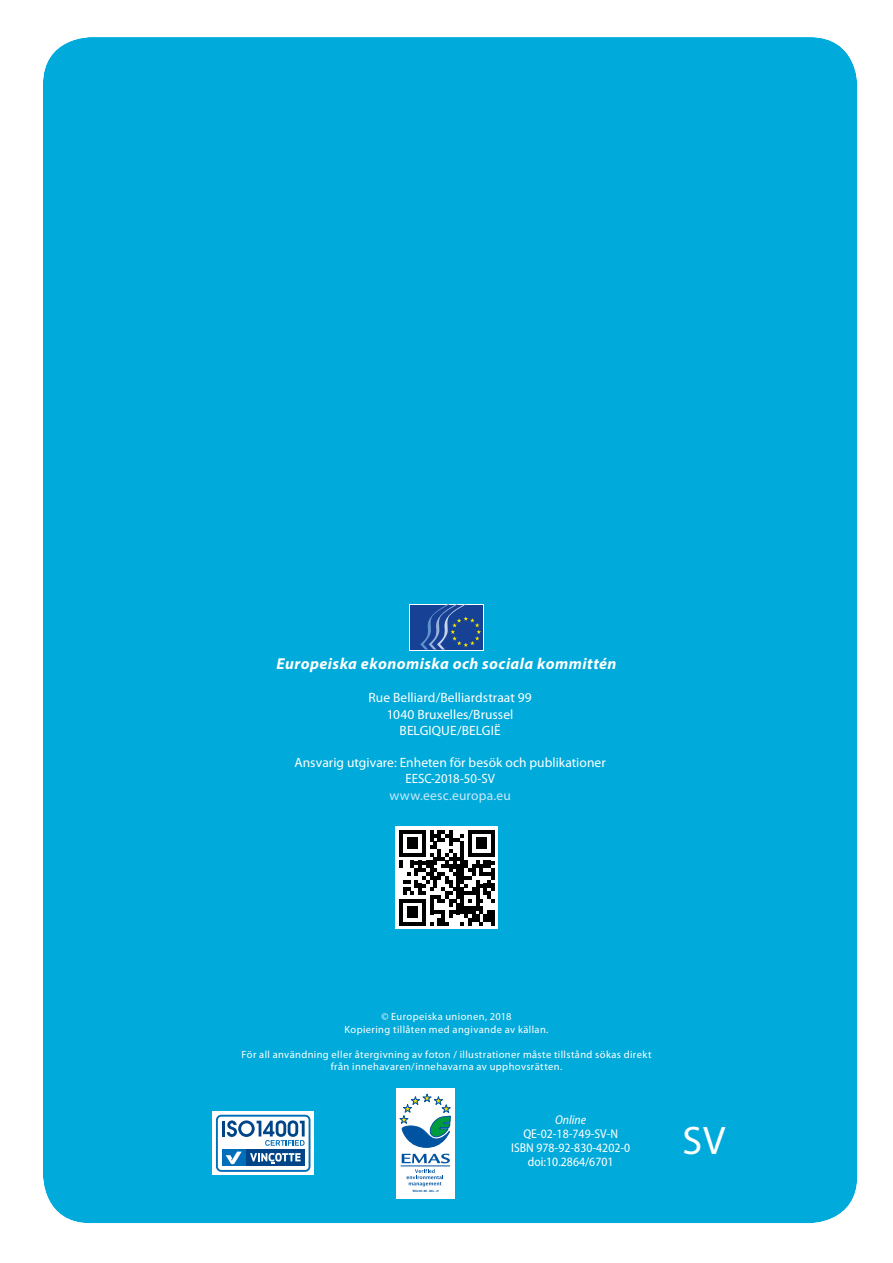
<style>
.page{position:relative;width:893px;height:1263px;background:#fff}
.page>*{position:absolute;margin:0;border:0;box-sizing:border-box;transform-origin:0 0}
.t1{font:39.9px "Myriad Pro";color:#fff}
.t2{font:italic 700 15.9px "Myriad Pro";letter-spacing:.03em;color:#fff}
.t3{font:13.5px/16.2px "Myriad Pro";letter-spacing:.005em;color:#fff;text-align:center}
.t4{font:13.5px "Myriad Pro";letter-spacing:.015em;color:#c9e9fb}
.t5{font:semi-condensed 12.75px/14.2px "Myriad Pro";color:#fff;text-align:center}
.t6{font:italic semi-condensed 12.75px "Myriad Pro";color:#fff}
.t7{font:10.5px/12.6px "Myriad Pro";letter-spacing:.035em;color:#fff;text-align:center}
.t8{font:700 2.85px "Arial";color:#0053a1;scale:.85 1}
</style>
<div class="page">
<div style="left:43px;top:37px;width:815px;height:1187px;background:#00aada"></div>
<h2 class="t2" style="left:276px;top:653px;width:342px">Europeiska ekonomiska och sociala kommittén</h2>
<p class="t3" style="left:369px;top:690px;width:165px">Rue Belliard/Belliardstraat 99<br>1040 Bruxelles/Brussel<br>BELGIQUE/BELGIË</p>
<p class="t3" style="left:294px;top:755px;width:313px">Ansvarig utgivare: Enheten för besök och publikationer<br>EESC-2018-50-SV</p>
<p class="t4" style="left:389px;top:788px;width:123px">www.eesc.europa.eu</p>
<p class="t7" style="left:345px;top:1010px;width:205px">© Europeiska unionen, 2018<br>Kopiering tillåten med angivande av källan.</p>
<p class="t7" style="left:241px;top:1048px;width:411px">För all användning eller återgivning av foton / illustrationer måste tillstånd sökas direkt från innehavaren/innehavarna av upphovsrätten.</p>
<p class="t8" style="left:413px;top:1189px;width:33px">REG.NO. BE - BXL - 27</p>
<p class="t6" style="left:555px;top:1111px;width:33px">Online</p>
<p class="t5" style="left:511px;top:1126px;width:121px">QE-02-18-749-SV-N<br>ISBN 978-92-830-4202-0 doi:10.2864/6701</p>
<h1 class="t1" style="left:683px;top:1119px;width:44px">SV</h1>
</div>
